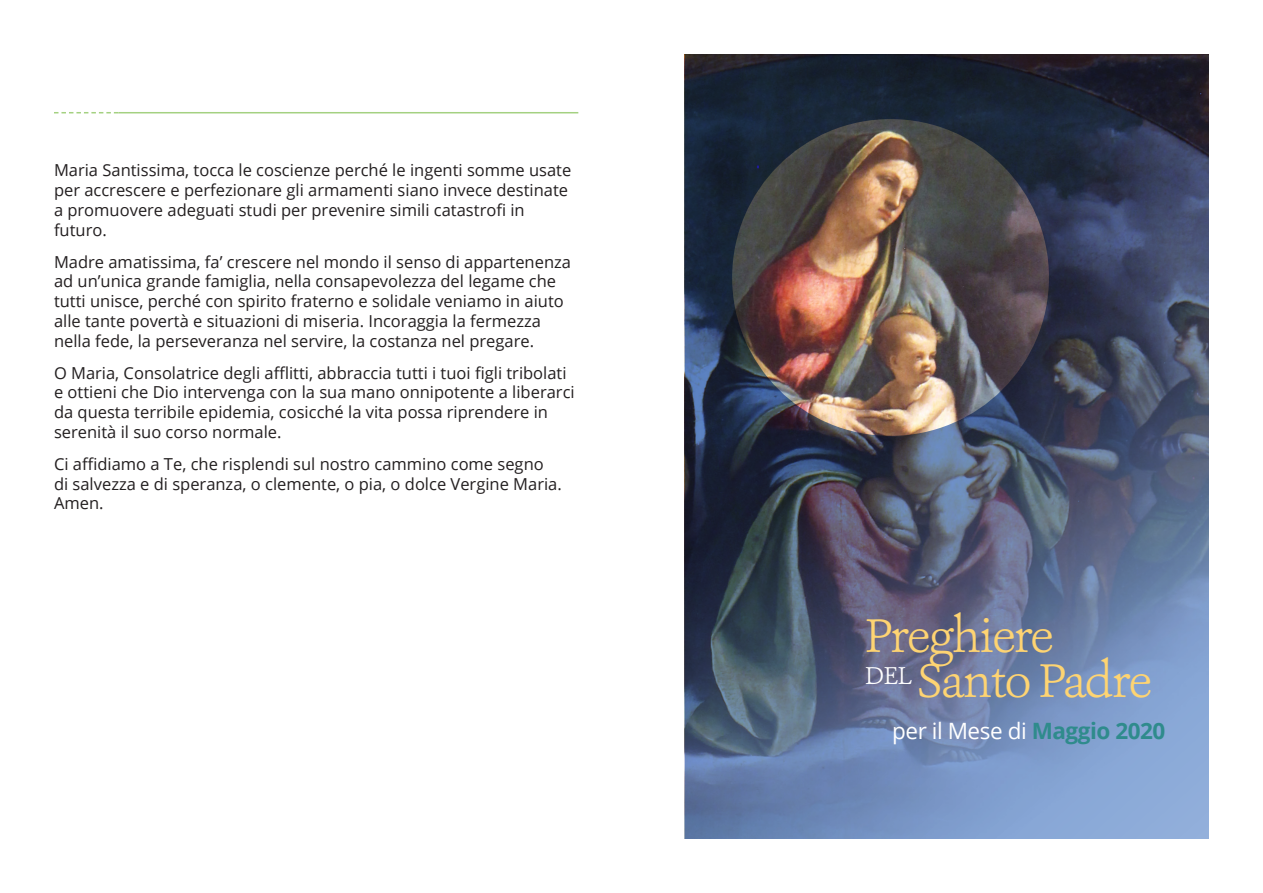
<style>
.page{position:relative;width:1263px;height:893px;background:#fff}
.page>*{position:absolute;margin:0;border:0;box-sizing:border-box;transform-origin:0 0}
.t1{font:300 49.5px/45px "Ashbury";letter-spacing:-.04em;color:#fed472}
.t2{font:22.5px "Open Sans";letter-spacing:-.02em;color:#fff}
.t3{font:16.5px/19.8px "Open Sans";color:#231f20}
.s1{font-weight:700;color:#2f8b8c}
</style>
<div class="page">
<img style="left:685px;top:54px;width:524px;height:785px">
<hr style="left:118px;top:112px;width:460px;height:1px;background:#a4d181">
<svg style="left:54px;top:112px;width:64px;height:1px"></svg>
<p class="t3" style="left:54px;top:160px;width:519px">Maria Santissima, tocca le coscienze perché le ingenti somme usate per accrescere e perfezionare gli armamenti siano invece destinate a promuovere adeguati studi per prevenire simili catastrofi in futuro.</p>
<p class="t3" style="left:54px;top:251px;width:518px">Madre amatissima, fa’ crescere nel mondo il senso di appartenenza ad un’unica grande famiglia, nella consapevolezza del legame che tutti unisce, perché con spirito fraterno e solidale veniamo in aiuto alle tante povertà e situazioni di miseria. Incoraggia la fermezza nella fede, la perseveranza nel servire, la costanza nel pregare.</p>
<p class="t3" style="left:54px;top:362px;width:522px">O Maria, Consolatrice degli afflitti, abbraccia tutti i tuoi figli tribolati e ottieni che Dio intervenga con la sua mano onnipotente a liberarci da questa terribile epidemia, cosicché la vita possa riprendere in serenità il suo corso normale.</p>
<p class="t3" style="left:54px;top:453px;width:509px">Ci affidiamo a Te, che risplendi sul nostro cammino come segno di salvezza e di speranza, o clemente, o pia, o dolce Vergine Maria.<br>Amen.</p>
<h1 class="t1" style="left:865px;top:613px;width:288px">Preghiere<br><sup>DEL</sup> Santo Padre</h1>
<h2 class="t2" style="left:892px;top:715px;width:275px">per il Mese di <span class="s1">Maggio 2020</span></h2>
</div>
